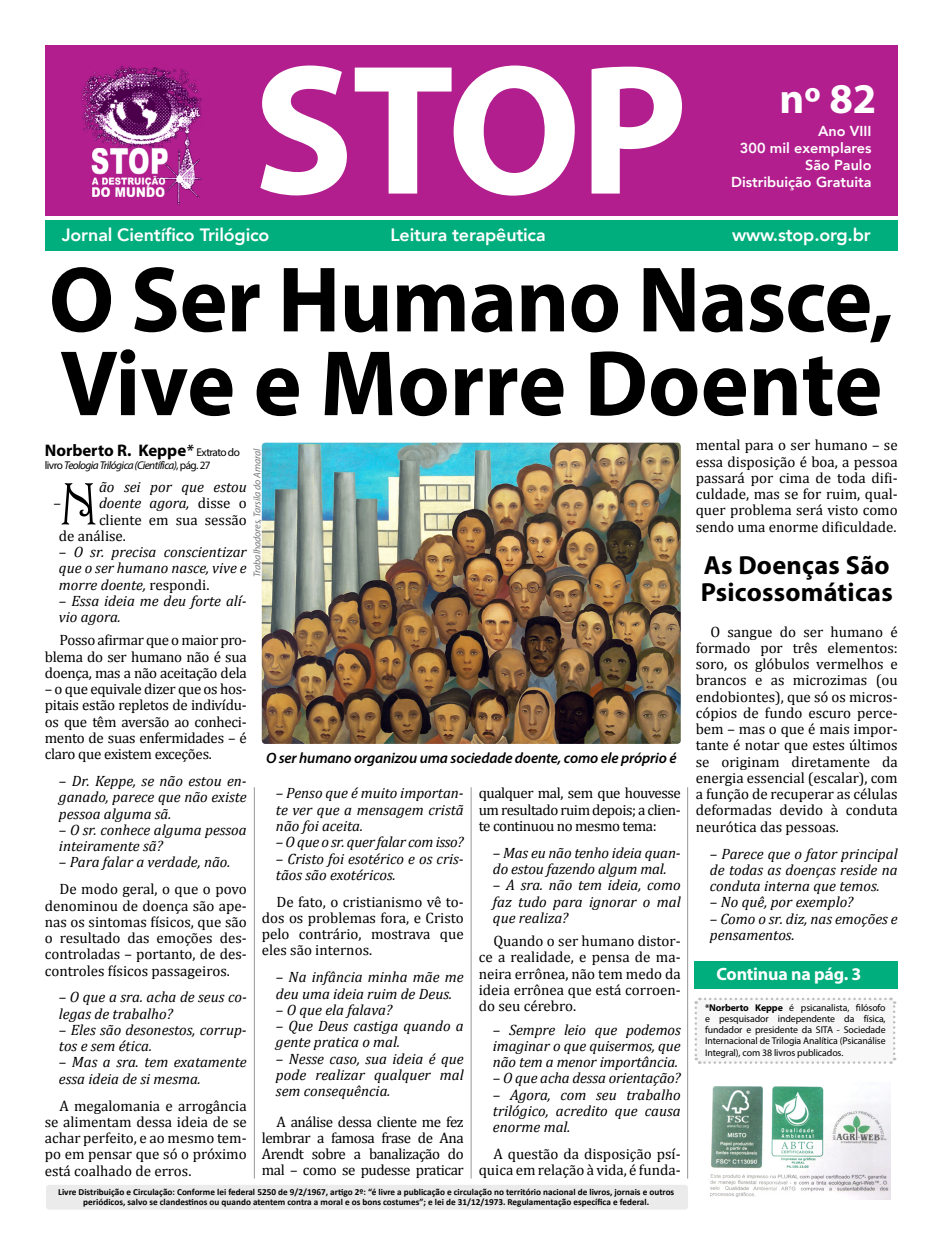
<style>
.page{position:relative;width:943px;height:1241px;background:#fff}
.page>*{position:absolute;margin:0;border:0;box-sizing:border-box;transform-origin:0 0}
.t1{font:700 186.75px "Myriad Pro";color:#fff}
.t2{font:700 93.75px/83.8px "Myriad Pro";letter-spacing:-.01em;color:#000}
.t3{font:60.38px "Harrington";color:#000}
.t4{font:700 42.5px "Myriad Pro";color:#fff}
.t5{font:700 26.25px/27.5px "Myriad Pro";letter-spacing:.01em;color:#000}
.t6{font:800 17.88px "Avenir";letter-spacing:-.01em;color:#fff}
.t7{font:700 17.88px "Myriad Pro";letter-spacing:-.01em;color:#fff}
.t8{font:700 16.75px "Myriad Pro";color:#000}
.t9{font:15px/16.2px "Cambria";color:#000;text-align:justify}
.t10{font:italic 15px/16.2px "Cambria";color:#000}
.t11{font:italic 600 15px "Myriad Pro";letter-spacing:-.01em;color:#000}
.t12{font:italic 15px "Cambria";letter-spacing:-.02em;color:#000}
.t13{font:800 14.38px/17px "Avenir";color:#fff;text-align:right}
.t14{font:italic 11.25px "Myriad Pro";letter-spacing:-.05em;color:#000}
.t15{font:italic 10px "Myriad Pro";letter-spacing:-.01em;color:#757779}
.t16{font:9.88px/11px "Myriad Pro";letter-spacing:-.01em;color:#000;text-align:justify}
.t17{font:700 9.25px/9.2px "Calibri";color:#000;text-align:center}
.s1{font-weight:600;font-style:italic}
.s2{font-weight:400;font-size:11.25px}
.s3{font-style:normal}
.s4{font-weight:600}
.s5{font-weight:700}
</style>
<div class="page">
<div style="left:45px;top:45px;width:853px;height:170px;background:#b21e8e"></div>
<div style="left:45px;top:220px;width:852px;height:30px;background:#00ad7c"></div>
<div style="left:694px;top:960px;width:203px;height:28px;background:#00ad7c"></div>
<div style="left:46px;top:1184px;width:642px;height:25px;background:#ebebec;border-radius:3px"></div>
<svg style="left:694px;top:997px;width:202px;height:67px"></svg>
<img style="left:81px;top:66px;width:121px;height:139px">
<img style="left:262px;top:442px;width:418px;height:301px">
<hr style="left:254px;top:787px;width:1px;height:391px;background:#95979a">
<hr style="left:471px;top:787px;width:1px;height:391px;background:#95979a">
<hr style="left:687px;top:787px;width:1px;height:391px;background:#95979a">
<img style="left:710px;top:1086px;width:180px;height:113px">
<h1 class="t1" style="left:253px;top:9px;width:436px">STOP</h1>
<p class="t6" style="left:390px;top:219px;width:157px">Leitura terapêutica</p>
<p class="t6" style="left:62px;top:219px;width:209px">Jornal Científico Trilógico</p>
<h3 class="t4" style="left:779px;top:71px;width:99px">nº 82</h3>
<p class="t13" style="left:731px;top:122px;width:142px">Ano VIII<br>300 mil exemplares<br>São Paulo<br>Distribuição Gratuita</p>
<p class="t6" style="left:732px;top:219px;width:140px">www.stop.org.br</p>
<h2 class="t2" style="left:49px;top:255px;width:846px">O Ser Humano Nasce,<br>Vive e Morre Doente</h2>
<p class="t8" style="left:45px;top:439px;width:197px">Norberto R. Keppe<span class="s1">*</span> <span class="s2">Extrato do</span></p>
<p class="t14" style="left:45px;top:458px;width:167px"><span class="s3">livro</span> Teologia Trilógica (Científica)<span class="s3">, pág. 27</span></p>
<h3 class="t3" style="left:59px;top:467px;width:42px">N</h3>
<p class="t10" style="left:99px;top:478px;width:149px">ão sei por que estou</p>
<p class="t15" style="left:251px;top:576px;width:130px;rotate:-90deg">Trabalhadores, Tarsila do Amaral</p>
<p class="t10" style="left:99px;top:494px;width:149px">doente agora, <span class="s3">disse o</span></p>
<p class="t9" style="left:99px;top:511px;width:149px">cliente em sua sessão</p>
<p class="t9" style="left:59px;top:527px;width:69px">de análise.</p>
<p class="t10" style="left:59px;top:543px;width:189px;text-align:justify">– O sr. precisa conscientizar que o ser humano nasce, vive e morre doente, <span class="s3">respondi.</span></p>
<p class="t10" style="left:59px;top:591px;width:189px">– Essa ideia me deu forte alí&shy;vio agora.</p>
<p class="t9" style="left:45px;top:632px;width:203px;text-indent:15px">Posso afirmar que o maior pro&shy;blema do ser humano não é sua doença, mas a não aceitação dela</p>
<p class="t9" style="left:45px;top:680px;width:203px">– o que equivale dizer que os hos&shy;pitais estão repletos de indivídu&shy;os que têm aversão ao conheci&shy;mento de suas enfermidades – é claro que existem exceções.</p>
<p class="t10" style="left:59px;top:772px;width:189px;text-align:justify">– Dr. Keppe, se não estou en&shy;ganado, parece que não existe pessoa alguma sã.</p>
<p class="t10" style="left:59px;top:820px;width:189px">– O sr. conhece alguma pessoa inteiramente sã?</p>
<p class="t10" style="left:59px;top:853px;width:173px">– Para falar a verdade, não.</p>
<p class="t9" style="left:45px;top:880px;width:203px;text-indent:15px">De modo geral, o que o povo denominou de doença são ape&shy;nas os sintomas físicos, que são o resultado das emoções des&shy;controladas – portanto, de des&shy;controles físicos passageiros.</p>
<p class="t10" style="left:59px;top:988px;width:189px">– O que a sra. acha de seus co&shy;legas de trabalho?</p>
<p class="t10" style="left:59px;top:1020px;width:189px">– Eles são desonestos, corrup&shy;tos e sem ética.</p>
<p class="t10" style="left:59px;top:1053px;width:189px">– Mas a sra. tem exatamente essa ideia de si mesma.</p>
<p class="t9" style="left:45px;top:1097px;width:203px;text-indent:15px">A megalomania e arrogância se alimentam dessa ideia de se achar perfeito, e ao mesmo tem&shy;po em pensar que só o próximo está coalhado de erros.</p>
<p class="t10" style="left:53px;top:493px;width:9px">–</p>
<p class="t11" style="left:266px;top:748px;width:412px">O ser humano organizou uma sociedade doente, como ele próprio é</p>
<p class="t9" style="left:479px;top:785px;width:203px">qualquer mal, sem que houvesse um resultado ruim depois; a clien&shy;te continuou no mesmo tema:</p>
<p class="t10" style="left:493px;top:843px;width:189px">– Mas eu não tenho ideia quan&shy;do estou fazendo algum mal.</p>
<p class="t10" style="left:493px;top:876px;width:189px;text-align:justify">– A sra. não tem ideia, como faz tudo para ignorar o mal que realiza?</p>
<p class="t9" style="left:479px;top:932px;width:203px;text-indent:15px">Quando o ser humano distor&shy;ce a realidade, e pensa de ma&shy;neira errônea, não tem medo da ideia errônea que está corroen&shy;do seu cérebro.</p>
<p class="t10" style="left:493px;top:1020px;width:189px;text-align:justify">– Sempre leio que podemos imaginar o que quisermos, que não tem a menor importância.</p>
<p class="t10" style="left:493px;top:1069px;width:189px">– O que acha dessa orientação?</p>
<p class="t10" style="left:493px;top:1085px;width:189px;text-align:justify">– Agora, com seu trabalho trilógico, acredito que causa enorme mal.</p>
<p class="t9" style="left:479px;top:1145px;width:203px;text-align:right">A questão da disposição psí&shy;quica em relação à vida, é funda-</p>
<p class="t10" style="left:276px;top:784px;width:189px;text-align:justify">– Penso que é muito importan&shy;te ver que a mensagem cristã não foi aceita.</p>
<p class="t12" style="left:276px;top:831px;width:189px">– O que o sr. quer falar com isso?</p>
<p class="t10" style="left:276px;top:849px;width:189px">– Cristo foi esotérico e os cris&shy;tãos são exotéricos.</p>
<p class="t9" style="left:262px;top:893px;width:203px;text-indent:15px">De fato, o cristianismo vê to&shy;dos os problemas fora, e Cristo pelo contrário, mostrava que eles são internos.</p>
<p class="t10" style="left:276px;top:968px;width:189px">– Na infância minha mãe me deu uma ideia ruim de Deus.</p>
<p class="t10" style="left:276px;top:1000px;width:118px">– O que ela falava?</p>
<p class="t10" style="left:276px;top:1017px;width:189px">– Que Deus castiga quando a gente pratica o mal.</p>
<p class="t10" style="left:276px;top:1049px;width:189px;text-align:justify">– Nesse caso, sua ideia é que pode realizar qualquer mal sem consequência.</p>
<p class="t9" style="left:262px;top:1113px;width:203px;text-indent:15px">A análise dessa cliente me fez lembrar a famosa frase de Ana Arendt sobre a banalização do mal – como se pudesse praticar</p>
<p class="t17" style="left:58px;top:1187px;width:617px">Livre Distribuição e Circulação: Conforme lei federal 5250 de 9/2/1967, artigo 2º: “é livre a publicação e circulação no território nacional de livros, jornais e outros periódicos, salvo se clandestinos ou quando atentem contra a moral e os bons costumes”; e lei de 31/12/1973. Regulamentação específica e federal.</p>
<p class="t9" style="left:695px;top:437px;width:203px">mental para o ser humano – se essa disposição é boa, a pessoa passará por cima de toda difi&shy;culdade, mas se for ruim, qual&shy;quer problema será visto como sendo uma enorme dificuldade.</p>
<h3 class="t5" style="left:700px;top:550px;width:193px">As Doenças São<br>Psicossomáticas</h3>
<p class="t9" style="left:695px;top:623px;width:203px;text-indent:15px">O sangue do ser humano é formado por três elementos: soro, os glóbulos vermelhos e brancos e as microzimas (ou endobiontes), que só os micros&shy;cópios de fundo escuro perce&shy;bem – mas o que é mais impor&shy;tante é notar que estes últimos se originam diretamente da energia essencial (escalar), com a função de recuperar as células deformadas devido à conduta neurótica das pessoas.</p>
<p class="t10" style="left:710px;top:844px;width:189px;text-align:justify">– Parece que o fator principal de todas as doenças reside na conduta interna que temos.</p>
<p class="t10" style="left:710px;top:893px;width:145px">– No quê, por exemplo?</p>
<p class="t10" style="left:710px;top:909px;width:189px">– Como o sr. diz, nas emoções e pensamentos.</p>
<p class="t7" style="left:716px;top:962px;width:146px">Continua na pág. 3</p>
<p class="t16" style="left:705px;top:1002px;width:182px"><span class="s4">*</span><span class="s5">Norberto Keppe</span> é psicanalista, filósofo e pesquisador independente da física, fundador e presidente da SITA - Sociedade Internacional de Trilogia Analítica (Psicanálise Integral), com 38 livros publicados.</p>
</div>
